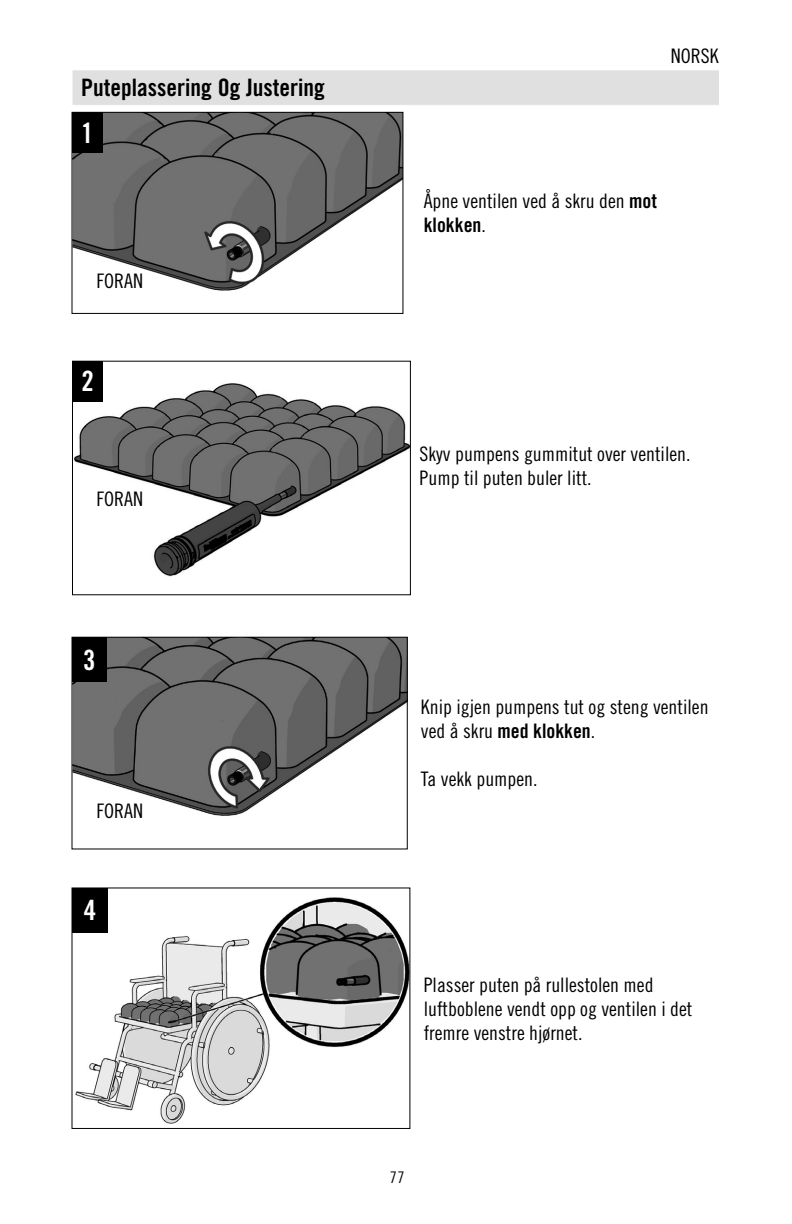
<style>
.page{position:relative;width:792px;height:1224px;background:#fff}
.page>*{position:absolute;margin:0;border:0;box-sizing:border-box;transform-origin:0 0}
.t1{font:28px "Trade Gothic LT Std Bd Cn 20";color:#fff}
.t2{font:24px "Trade Gothic LT Std Bd Cn 20";color:#000}
.t3{font:20px/24px "Trade Gothic LT Std Cn 18";color:#000}
.t4{font:20px "Trade Gothic LT Std Bd Cn 20";color:#000}
.t5{font:16px "Trade Gothic LT Std Cn 18";color:#000}
.s1{font-family:"Trade Gothic LT Std Bd Cn 20"}
.s2{font-family:"Trade Gothic LT Std Cn 18"}
</style>
<div class="page">
<div style="left:72px;top:70px;width:648px;height:35px;background:#e0e0e0"></div>
<img style="left:75px;top:897px;width:333px;height:227px">
<div style="left:72px;top:888px;width:338px;height:241px;border:1px solid #000"></div>
<div style="left:72px;top:888px;width:36px;height:45px;background:#000"></div>
<img style="left:74px;top:114px;width:327px;height:177px">
<div style="left:72px;top:112px;width:331px;height:202px;border:1px solid #000"></div>
<div style="left:72px;top:112px;width:31px;height:41px;background:#000"></div>
<img style="left:74px;top:383px;width:335px;height:194px">
<div style="left:72px;top:361px;width:339px;height:234px;border:1px solid #000"></div>
<div style="left:72px;top:361px;width:31px;height:41px;background:#000"></div>
<img style="left:74px;top:639px;width:332px;height:177px">
<div style="left:72px;top:637px;width:336px;height:212px;border:1px solid #000"></div>
<div style="left:72px;top:637px;width:35px;height:45px;background:#000"></div>
<p class="t2" style="left:81px;top:73px;width:245px">Puteplassering Og Justering</p>
<h1 class="t1" style="left:81px;top:116px;width:14px">1</h1>
<p class="t3" style="left:96px;top:269px;width:48px">FORAN</p>
<h1 class="t1" style="left:81px;top:364px;width:14px">2</h1>
<p class="t3" style="left:96px;top:486px;width:48px">FORAN</p>
<h1 class="t1" style="left:83px;top:643px;width:14px">3</h1>
<p class="t3" style="left:96px;top:799px;width:48px">FORAN</p>
<h1 class="t1" style="left:84px;top:893px;width:14px">4</h1>
<p class="t3" style="left:671px;top:44px;width:49px">NORSK</p>
<p class="t3" style="left:424px;top:189px;width:235px">Åpne ventilen ved å skru den <span class="s1">mot</span></p>
<p class="t4" style="left:424px;top:213px;width:64px">klokken<span class="s2">.</span></p>
<p class="t3" style="left:420px;top:442px;width:273px">Skyv pumpens gummitut over ventilen.<br>Pump til puten buler litt.</p>
<p class="t3" style="left:421px;top:695px;width:289px">Knip igjen pumpens tut og steng ventilen</p>
<p class="t4" style="left:421px;top:719px;width:176px"><span class="s2">ved å skru</span> med klokken<span class="s2">.</span></p>
<p class="t3" style="left:421px;top:767px;width:118px">Ta vekk pumpen.</p>
<p class="t3" style="left:424px;top:973px;width:270px">Plasser puten på rullestolen med luftboblene vendt opp og ventilen i det fremre venstre hjørnet.</p>
<p class="t5" style="left:390px;top:1168px;width:16px">77</p>
</div>
